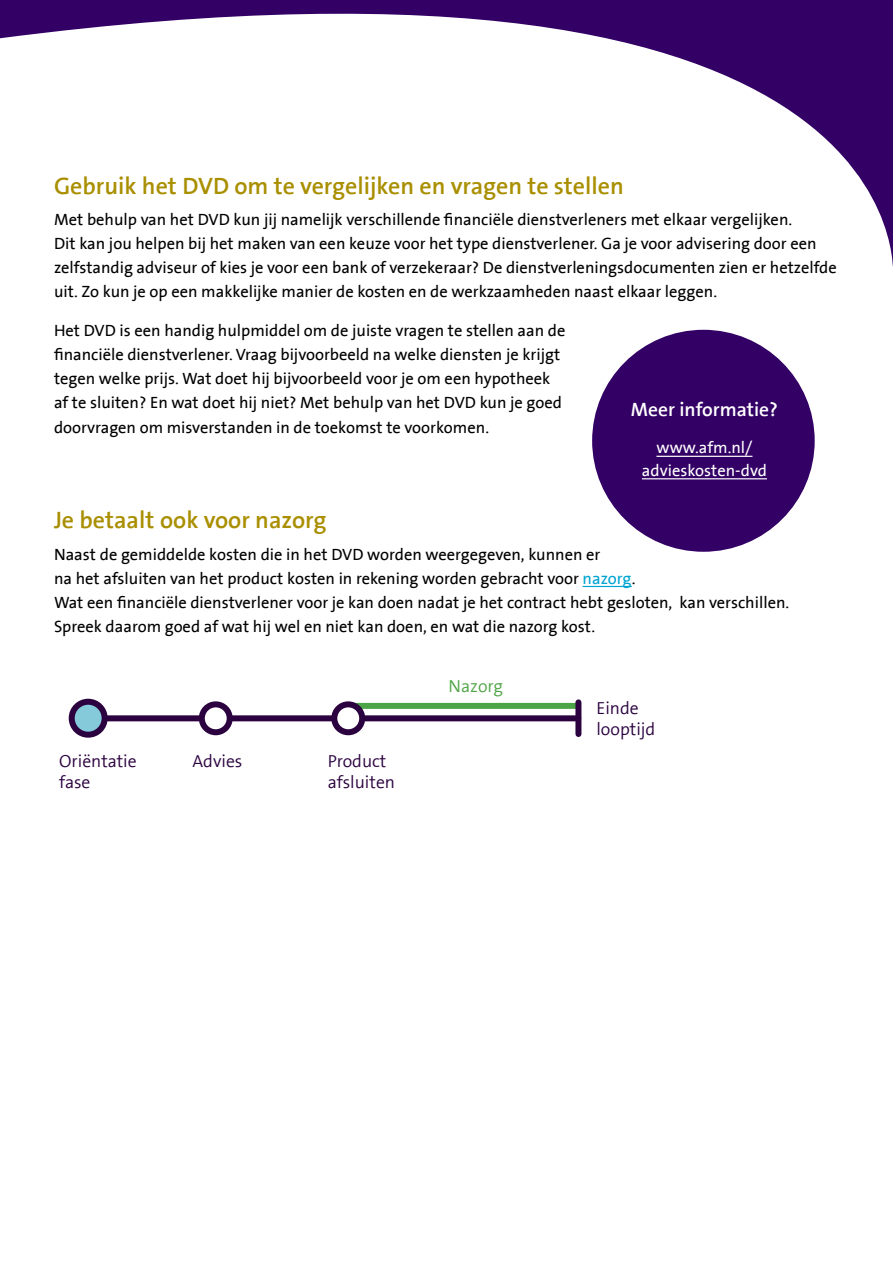
<style>
.page{position:relative;width:893px;height:1263px;background:#fff}
.page>*{position:absolute;margin:0;border:0;box-sizing:border-box;transform-origin:0 0}
.t1{font:600 24px "The Sans B6";color:#a98f00}
.t2{font:600 19.5px "The Sans B6";color:#fff}
.t3{font:300 17.55px/21.1px "The Sans B4";color:#2b023f}
.t4{font:300 17.55px "The Sans B4";color:#4fa445}
.t5{font:16.5px/24px "The Sans B5 Plain";color:#000}
.t6{font:16.5px/22.5px "The Sans B5 Plain";color:#fff;text-align:center}
.s1{color:#00a4d2}
</style>
<div class="page">
<svg style="left:0;top:0;width:893px;height:267px"></svg>
<hr style="left:583px;top:586px;width:49px;height:1px;background:#00a4d2">
<div style="left:89px;top:715px;width:489px;height:6px;background:#2b023f"></div>
<div style="left:348px;top:703px;width:231px;height:6px;background:#4ba446"></div>
<svg style="left:71px;top:701px;width:34px;height:34px"></svg>
<div style="left:69px;top:699px;width:39px;height:39px;border:6px solid #2b023f;border-radius:50%"></div>
<svg style="left:201px;top:703px;width:29px;height:29px"></svg>
<div style="left:199px;top:701px;width:34px;height:34px;border:6px solid #2b023f;border-radius:50%"></div>
<svg style="left:334px;top:703px;width:29px;height:29px"></svg>
<div style="left:331px;top:701px;width:34px;height:34px;border:6px solid #2b023f;border-radius:50%"></div>
<div style="left:575px;top:702px;width:6px;height:32px;background:#2b023f"></div>
<div style="left:592px;top:330px;width:223px;height:222px;background:#306;border-radius:50%"></div>
<hr style="left:656px;top:456px;width:96px;height:1px;background:#fff">
<hr style="left:642px;top:478px;width:125px;height:1px;background:#fff">
<h1 class="t1" style="left:54px;top:173px;width:571px">Gebruik het DVD om te vergelijken en vragen te stellen</h1>
<p class="t5" style="left:54px;top:208px;width:784px">Met behulp van het DVD kun jij namelijk verschillende financiële dienstverleners met elkaar vergelijken.<br>Dit kan jou helpen bij het maken van een keuze voor het type dienstverlener. Ga je voor advisering door een zelfstandig adviseur of kies je voor een bank of verzekeraar? De dienstverleningsdocumenten zien er hetzelfde uit. Zo kun je op een makkelijke manier de kosten en de werkzaamheden naast elkaar leggen.</p>
<p class="t5" style="left:54px;top:319px;width:513px">Het DVD is een handig hulpmiddel om de juiste vragen te stellen aan de financiële dienstverlener. Vraag bijvoorbeeld na welke diensten je krijgt tegen welke prijs. Wat doet hij bijvoorbeeld voor je om een hypotheek af te sluiten? En wat doet hij niet? Met behulp van het DVD kun je goed doorvragen om misverstanden in de toekomst te voorkomen.</p>
<p class="t2" style="left:631px;top:399px;width:148px">Meer informatie?</p>
<p class="t6" style="left:642px;top:437px;width:127px">www.afm.nl/ advieskosten-dvd</p>
<h1 class="t1" style="left:54px;top:507px;width:274px">Je betaalt ook voor nazorg</h1>
<p class="t5" style="left:54px;top:542px;width:737px">Naast de gemiddelde kosten die in het DVD worden weergegeven, kunnen er<br>na het afsluiten van het product kosten in rekening worden gebracht voor <span class="s1">nazorg</span>.<br>Wat een financiële dienstverlener voor je kan doen nadat je het contract hebt gesloten, kan verschillen.<br>Spreek daarom goed af wat hij wel en niet kan doen, en wat die nazorg kost.</p>
<p class="t3" style="left:59px;top:751px;width:79px">Oriëntatie fase</p>
<p class="t3" style="left:193px;top:751px;width:51px">Advies</p>
<p class="t3" style="left:328px;top:751px;width:69px">Product afsluiten</p>
<p class="t4" style="left:449px;top:677px;width:56px">Nazorg</p>
<p class="t3" style="left:596px;top:698px;width:60px">Einde looptijd</p>
</div>
